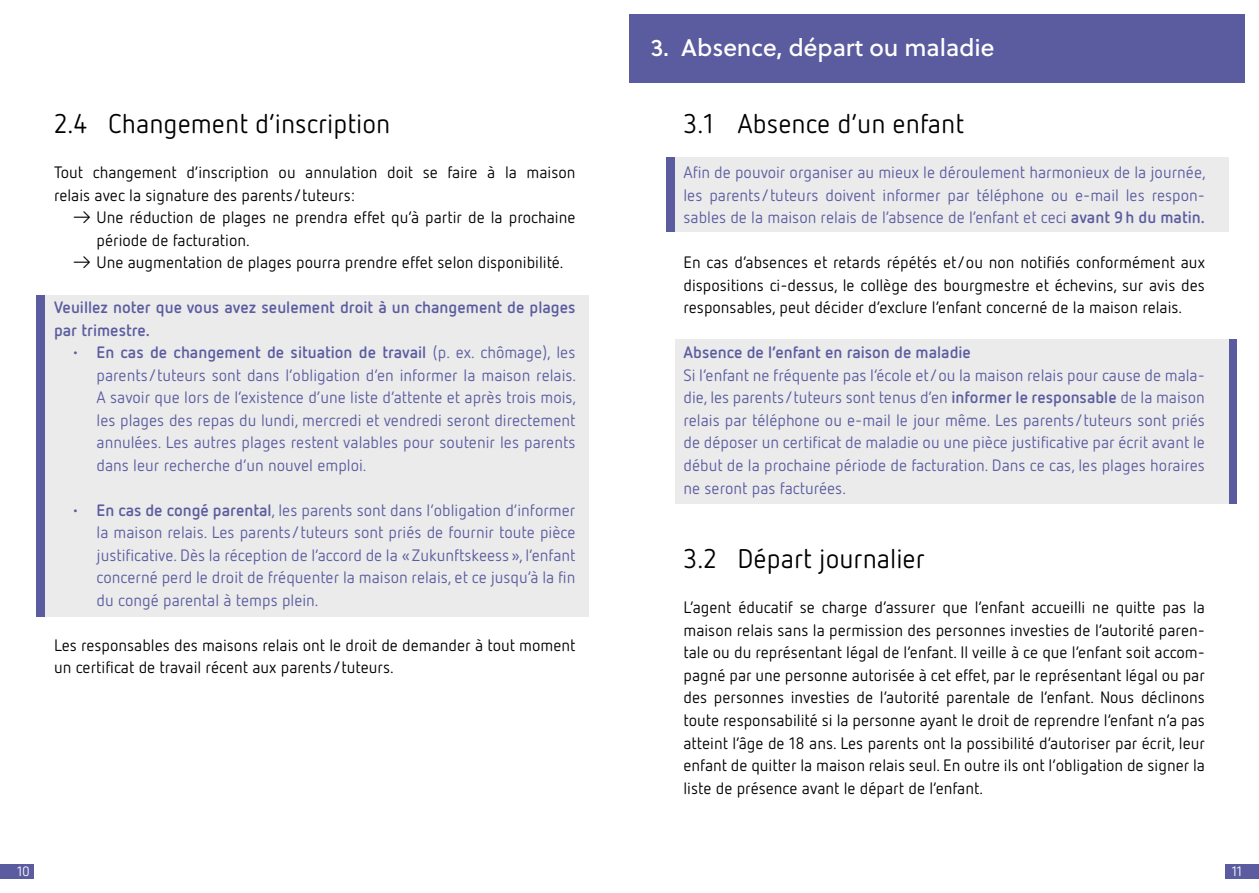
<style>
.page{position:relative;width:1259px;height:893px;background:#fff}
.page>*{position:absolute;margin:0;border:0;box-sizing:border-box;transform-origin:0 0}
.t1{font:27px "Netto OT";color:#000}
.t2{font:24px "Soleil Bk";color:#fff}
.t3{font:16.5px/22.5px "Netto OT";color:#5b5ca0;text-align:justify}
.t4{font:16.5px/22.5px "Netto OT";color:#000}
.t5{font:700 16.5px/22.5px "Netto OT";color:#5b5ca0}
.t6{font:13.5px "Netto OT";color:#fff}
.s1{font-weight:700}
</style>
<div class="page">
<div style="left:1225px;top:864px;width:34px;height:14px;background:#5b5ca0"></div>
<div style="left:0;top:864px;width:34px;height:14px;background:#5b5ca0"></div>
<div style="left:1228px;top:339px;width:8px;height:165px;background:#5b5ca0"></div>
<div style="left:666px;top:157px;width:8px;height:75px;background:#5b5ca0"></div>
<div style="left:674px;top:339px;width:554px;height:165px;background:#ebebeb"></div>
<div style="left:674px;top:157px;width:554px;height:75px;background:#ebebeb"></div>
<div style="left:41px;top:295px;width:547px;height:321px;background:#ebebeb"></div>
<div style="left:37px;top:295px;width:8px;height:321px;background:#5b5ca0"></div>
<div style="left:629px;top:14px;width:615px;height:69px;background:#5b5ca0"></div>
<h1 class="t1" style="left:54px;top:107px;width:338px">2.4 Changement d’inscription</h1>
<p class="t4" style="left:54px;top:161px;width:523px">Tout changement d’inscription ou annulation doit se faire à la maison relais avec la signature des parents/tuteurs:</p>
<p class="t4" style="left:97px;top:206px;width:480px;text-indent:-26px">→ Une réduction de plages ne prendra effet qu’à partir de la prochaine période de facturation.</p>
<p class="t4" style="left:71px;top:251px;width:494px">→ Une augmentation de plages pourra prendre effet selon disponibilité.</p>
<p class="t5" style="left:54px;top:296px;width:523px">Veuillez noter que vous avez seulement droit à un changement de plages par trimestre.</p>
<p class="t3" style="left:97px;top:341px;width:481px;text-indent:-26px">• <span class="s1">En cas de changement de situation de travail</span> (p. ex. chômage), les parents/tuteurs sont dans l’obligation d’en informer la maison relais.<br>A savoir que lors de l’existence d’une liste d’attente et après trois mois, les plages des repas du lundi, mercredi et vendredi seront directement annulées. Les autres plages restent valables pour soutenir les parents dans leur recherche d’un nouvel emploi.</p>
<p class="t3" style="left:97px;top:498px;width:480px;text-indent:-26px">• <span class="s1">En cas de congé parental</span>, les parents sont dans l’obligation d’informer la maison relais. Les parents/tuteurs sont priés de fournir toute pièce justificative. Dès la réception de l’accord de la «Zukunftskeess», l’enfant concerné perd le droit de fréquenter la maison relais, et ce jusqu’à la fin du congé parental à temps plein.</p>
<p class="t4" style="left:54px;top:633px;width:523px">Les responsables des maisons relais ont le droit de demander à tout moment un certificat de travail récent aux parents/tuteurs.</p>
<h2 class="t2" style="left:651px;top:30px;width:345px">3. Absence, départ ou maladie</h2>
<h1 class="t1" style="left:683px;top:107px;width:282px">3.1 Absence d’un enfant</h1>
<p class="t3" style="left:683px;top:161px;width:524px">Afin de pouvoir organiser au mieux le déroulement harmonieux de la journée, les parents/tuteurs doivent informer par téléphone ou e-mail les respon&shy;sables de la maison relais de l’absence de l’enfant et ceci <span class="s1">avant 9h du matin.</span></p>
<p class="t4" style="left:683px;top:251px;width:523px;text-align:justify">En cas d’absences et retards répétés et/ou non notifiés conformément aux dispositions ci-dessus, le collège des bourgmestre et échevins, sur avis des responsables, peut décider d’exclure l’enfant concerné de la maison relais.</p>
<p class="t5" style="left:683px;top:341px;width:289px">Absence de l’enfant en raison de maladie</p>
<p class="t3" style="left:683px;top:364px;width:523px">Si l’enfant ne fréquente pas l’école et/ou la maison relais pour cause de mala&shy;die, les parents/tuteurs sont tenus d’en <span class="s1">informer le responsable</span> de la maison relais par téléphone ou e-mail le jour même. Les parents/tuteurs sont priés de déposer un certificat de maladie ou une pièce justificative par écrit avant le début de la prochaine période de facturation. Dans ce cas, les plages horaires ne seront pas facturées.</p>
<h1 class="t1" style="left:683px;top:542px;width:243px">3.2 Départ journalier</h1>
<p class="t4" style="left:683px;top:596px;width:523px;text-align:justify">L’agent éducatif se charge d’assurer que l’enfant accueilli ne quitte pas la maison relais sans la permission des personnes investies de l’autorité paren&shy;tale ou du représentant légal de l’enfant. Il veille à ce que l’enfant soit accom&shy;pagné par une personne autorisée à cet effet, par le représentant légal ou par des personnes investies de l’autorité parentale de l’enfant. Nous déclinons toute responsabilité si la personne ayant le droit de reprendre l’enfant n’a pas atteint l’âge de 18 ans. Les parents ont la possibilité d’autoriser par écrit, leur enfant de quitter la maison relais seul. En outre ils ont l’obligation de signer la liste de présence avant le départ de l’enfant.</p>
<p class="t6" style="left:17px;top:863px;width:14px">10</p>
<p class="t6" style="left:1231px;top:863px;width:12px">11</p>
</div>
